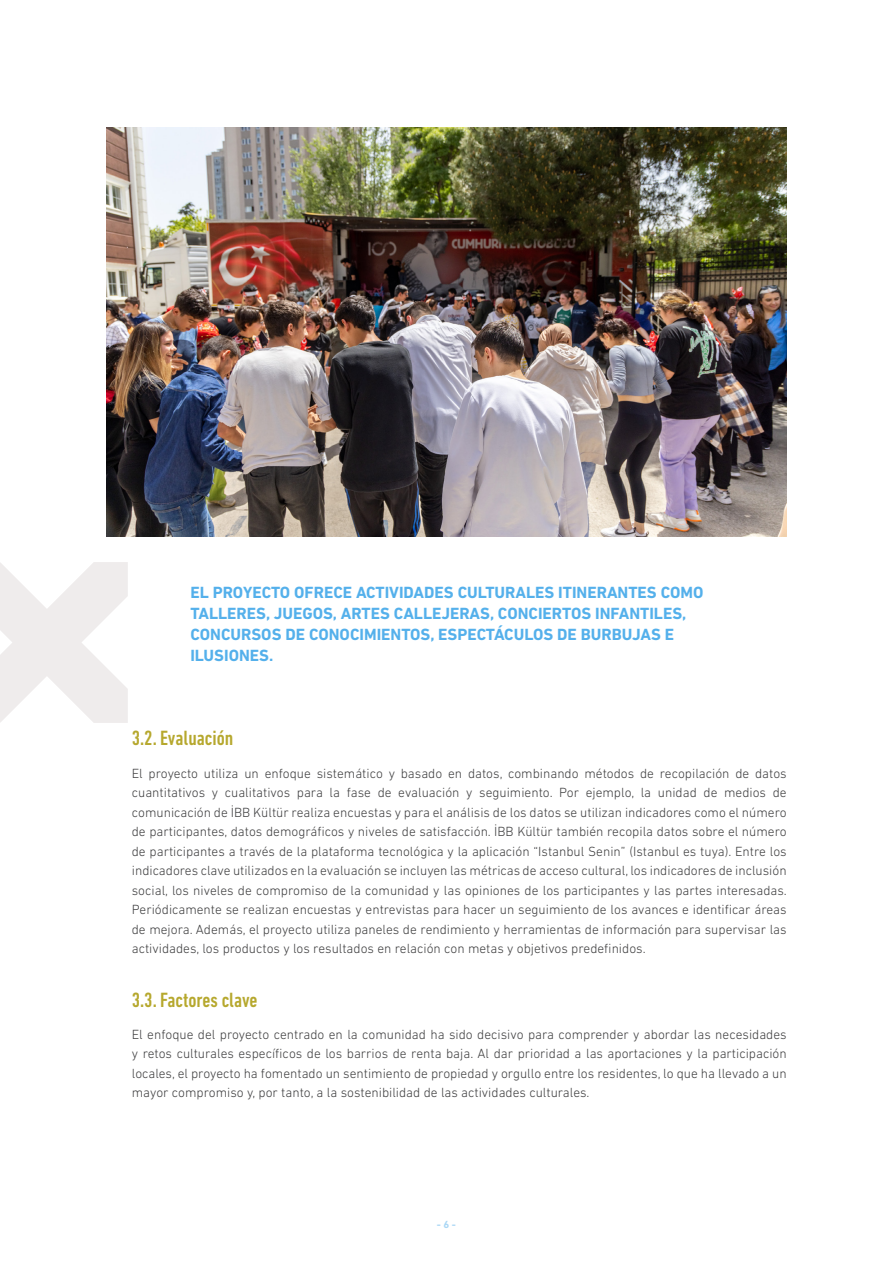
<style>
.page{position:relative;width:893px;height:1263px;background:#fff}
.page>*{position:absolute;margin:0;border:0;box-sizing:border-box;transform-origin:0 0}
.Titular_1_1{font:500 condensed 21px "DIN Next LT Pro";color:#b6a82e}
.DESTACATS{font:700 16.5px/21px "DIN Next LT Pro";color:#54b0eb}
.Text_Base{font:300 13.5px/19.5px "DIN Next LT Pro";color:#3e3e3f;text-align:justify}
.num_pg{font:700 10.5px "DIN Next LT Pro";color:#aad7f5}
</style>
<div class="page">
<img style="left:106px;top:128px;width:681px;height:408px">
<svg style="left:0;top:562px;width:128px;height:161px"></svg>
<p class="DESTACATS" style="left:190px;top:582px;width:515px">EL PROYECTO OFRECE ACTIVIDADES CULTURALES ITINERANTES COMO TALLERES, JUEGOS, ARTES CALLEJERAS, CONCIERTOS INFANTILES, CONCURSOS DE CONOCIMIENTOS, ESPECTÁCULOS DE BURBUJAS E ILUSIONES.</p>
<p class="Titular_1_1" style="left:132px;top:726px;width:103px">3.2. Evaluación</p>
<p class="Text_Base" style="left:132px;top:763px;width:657px">El proyecto utiliza un enfoque sistemático y basado en datos, combinando métodos de recopilación de datos cuantitativos y cualitativos para la fase de evaluación y seguimiento. Por ejemplo, la unidad de medios de comunicación de İBB Kültür realiza encuestas y para el análisis de los datos se utilizan indicadores como el número de participantes, datos demográficos y niveles de satisfacción. İBB Kültür también recopila datos sobre el número de participantes a través de la plataforma tecnológica y la aplicación “Istanbul Senin” (Istanbul es tuya). Entre los indicadores clave utilizados en la evaluación se incluyen las métricas de acceso cultural, los indicadores de inclusión social, los niveles de compromiso de la comunidad y las opiniones de los participantes y las partes interesadas.<br>Periódicamente se realizan encuestas y entrevistas para hacer un seguimiento de los avances e identificar áreas de mejora. Además, el proyecto utiliza paneles de rendimiento y herramientas de información para supervisar las actividades, los productos y los resultados en relación con metas y objetivos predefinidos.</p>
<p class="Titular_1_1" style="left:132px;top:987px;width:127px">3.3. Factores clave</p>
<p class="Text_Base" style="left:132px;top:1024px;width:656px">El enfoque del proyecto centrado en la comunidad ha sido decisivo para comprender y abordar las necesidades y retos culturales específicos de los barrios de renta baja. Al dar prioridad a las aportaciones y la participación locales, el proyecto ha fomentado un sentimiento de propiedad y orgullo entre los residentes, lo que ha llevado a un mayor compromiso y, por tanto, a la sostenibilidad de las actividades culturales.</p>
<p class="num_pg" style="left:437px;top:1218px;width:21px">- 6 -</p>
</div>
